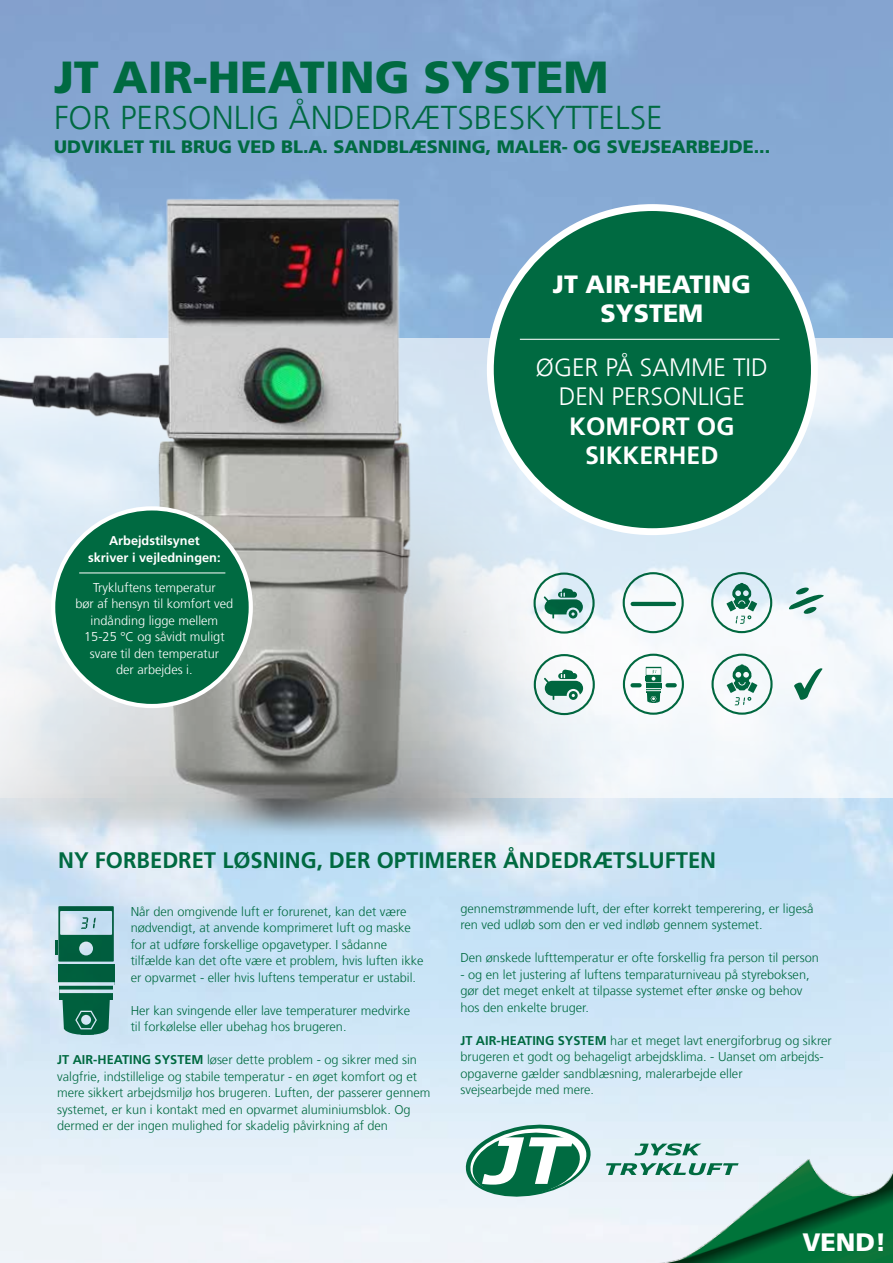
<style>
.page{position:relative;width:893px;height:1263px;background:#fff}
.page>*{position:absolute;margin:0;border:0;box-sizing:border-box;transform-origin:0 0}
.t1{font:900 45px "Frutiger LT Com";color:#006a41}
.t2{font:300 33px "Frutiger LT Com";color:#006a41}
.t3{font:900 25.2px "Frutiger LT Com";color:#fff}
.t4{font:300 25.05px/29.2px "Frutiger LT Com";color:#fff;text-align:center}
.t5{font:900 25.05px/29.2px "Frutiger LT Com";color:#fff;text-align:center}
.t6{font:700 25.05px/29.2px "Frutiger LT Com";color:#fff;text-align:center}
.t7{font:700 22.5px "Frutiger LT Com";color:#006a41}
.t8{font:900 18px "Frutiger LT Com";color:#006a41}
.t9{font:300 12.75px/16.5px "Frutiger LT Com";color:#006a41}
.t10{font:300 12.75px/16.5px "Frutiger LT Com";color:#fff;text-align:center}
.t11{font:700 12.75px/16.5px "Frutiger LT Com";color:#fff;text-align:center}
.s1{font-weight:700}
</style>
<div class="page">
<svg style="left:646px;top:338px;width:247px;height:459px"></svg>
<img style="left:611px;top:1120px;width:282px;height:143px">
<img style="left:0;top:183px;width:646px;height:669px">
<svg style="left:527px;top:559px;width:309px;height:168px"></svg>
<svg style="left:713px;top:655px;width:58px;height:59px"></svg>
<div style="left:711px;top:654px;width:62px;height:61px;border:2px solid #006b41;border-radius:50%"></div>
<svg style="left:624px;top:655px;width:59px;height:59px"></svg>
<div style="left:623px;top:654px;width:61px;height:61px;border:2px solid #006b41;border-radius:50%"></div>
<svg style="left:535px;top:655px;width:59px;height:59px"></svg>
<div style="left:534px;top:654px;width:61px;height:61px;border:2px solid #006b41;border-radius:50%"></div>
<svg style="left:544px;top:669px;width:39px;height:31px"></svg>
<div style="left:646px;top:667px;width:15px;height:15px;background:#006a41"></div>
<div style="left:646px;top:668px;width:15px;height:7px;background:#fff"></div>
<svg style="left:727px;top:664px;width:30px;height:41px"></svg>
<svg style="left:712px;top:573px;width:59px;height:59px"></svg>
<div style="left:711px;top:572px;width:61px;height:61px;border:2px solid #006b41;border-radius:50%"></div>
<svg style="left:624px;top:573px;width:59px;height:59px"></svg>
<div style="left:623px;top:572px;width:61px;height:61px;border:2px solid #006b41;border-radius:50%"></div>
<svg style="left:535px;top:574px;width:59px;height:58px"></svg>
<div style="left:533px;top:572px;width:62px;height:62px;border:2px solid #006b41;border-radius:50%"></div>
<svg style="left:544px;top:588px;width:39px;height:30px"></svg>
<svg style="left:726px;top:583px;width:31px;height:41px"></svg>
<hr style="left:633px;top:602px;width:41px;height:4px;background:#006a41">
<svg style="left:667px;top:683px;width:8px;height:4px"></svg>
<svg style="left:793px;top:668px;width:30px;height:32px"></svg>
<svg style="left:633px;top:670px;width:28px;height:33px"></svg>
<svg style="left:779px;top:587px;width:47px;height:31px"></svg>
<svg style="left:45px;top:887px;width:75px;height:152px;background:#78aba7"></svg>
<svg style="left:464px;top:1119px;width:284px;height:86px;background:#b3d3cf"></svg>
<div style="left:53px;top:508px;width:198px;height:198px;background:#006a41;border-radius:50%"></div>
<div style="left:51px;top:506px;width:202px;height:202px;border:4px solid #fff;border-radius:50%"></div>
<hr style="left:79px;top:573px;width:146px;height:1px;background:#fff">
<div style="left:490px;top:208px;width:324px;height:324px;background:#006a41;border-radius:50%"></div>
<hr style="left:520px;top:339px;width:259px;height:1px;background:#fff">
<h1 class="t1" style="left:54px;top:50px;width:556px">JT AIR-HEATING SYSTEM</h1>
<h2 class="t2" style="left:54px;top:99px;width:610px">FOR PERSONLIG ÅNDEDRÆTSBESKYTTELSE</h2>
<h3 class="t8" style="left:54px;top:136px;width:718px">UDVIKLET TIL BRUG VED BL.A. SANDBLÆSNING, MALER- OG SVEJSEARBEJDE...</h3>
<p class="t11" style="left:88px;top:533px;width:134px">Arbejdstilsynet skriver i vejledningen:</p>
<p class="t10" style="left:75px;top:579px;width:159px">Trykluftens temperatur<br>bør af hensyn til komfort ved indånding ligge mellem<br>15-25 °C og såvidt muligt svare til den temperatur<br>der arbejdes i.</p>
<h3 class="t5" style="left:553px;top:269px;width:199px">JT AIR-HEATING<br>SYSTEM</h3>
<h3 class="t4" style="left:536px;top:353px;width:233px">ØGER PÅ SAMME TID<br>DEN PERSONLIGE</h3>
<h3 class="t6" style="left:569px;top:411px;width:167px">KOMFORT OG<br>SIKKERHED</h3>
<h3 class="t7" style="left:58px;top:847px;width:659px">NY FORBEDRET LØSNING, DER OPTIMERER ÅNDEDRÆTSLUFTEN</h3>
<p class="t9" style="left:131px;top:903px;width:294px">Når den omgivende luft er forurenet, kan det være nødvendigt, at anvende komprimeret luft og maske for at udføre forskellige opgavetyper. I sådanne tilfælde kan det ofte være et problem, hvis luften ikke er opvarmet - eller hvis luftens temperatur er ustabil.</p>
<p class="t9" style="left:131px;top:1002px;width:281px">Her kan svingende eller lave temperaturer medvirke til forkølelse eller ubehag hos brugeren.</p>
<p class="t9" style="left:57px;top:1052px;width:375px"><span class="s1">JT AIR-HEATING SYSTEM</span> løser dette problem - og sikrer med sin valgfrie, indstillelige og stabile temperatur - en øget komfort og et mere sikkert arbejdsmiljø hos brugeren. Luften, der passerer gennem systemet, er kun i kontakt med en opvarmet aluminiumsblok. Og dermed er der ingen mulighed for skadelig påvirkning af den</p>
<p class="t9" style="left:460px;top:900px;width:355px">gennemstrømmende luft, der efter korrekt temperering, er ligeså ren ved udløb som den er ved indløb gennem systemet.</p>
<p class="t9" style="left:460px;top:950px;width:360px">Den ønskede lufttemperatur er ofte forskellig fra person til person</p>
<p class="t9" style="left:460px;top:966px;width:351px">- og en let justering af luftens temparaturniveau på styreboksen, gør det meget enkelt at tilpasse systemet efter ønske og behov hos den enkelte bruger.</p>
<p class="t9" style="left:460px;top:1032px;width:373px"><span class="s1">JT AIR-HEATING SYSTEM</span> har et meget lavt energiforbrug og sikrer brugeren et godt og behageligt arbejdsklima. - Uanset om arbejds&shy;opgaverne gælder sandblæsning, malerarbejde eller<br>svejsearbejde med mere.</p>
<h3 class="t3" style="left:802px;top:1227px;width:85px">VEND!</h3>
</div>
